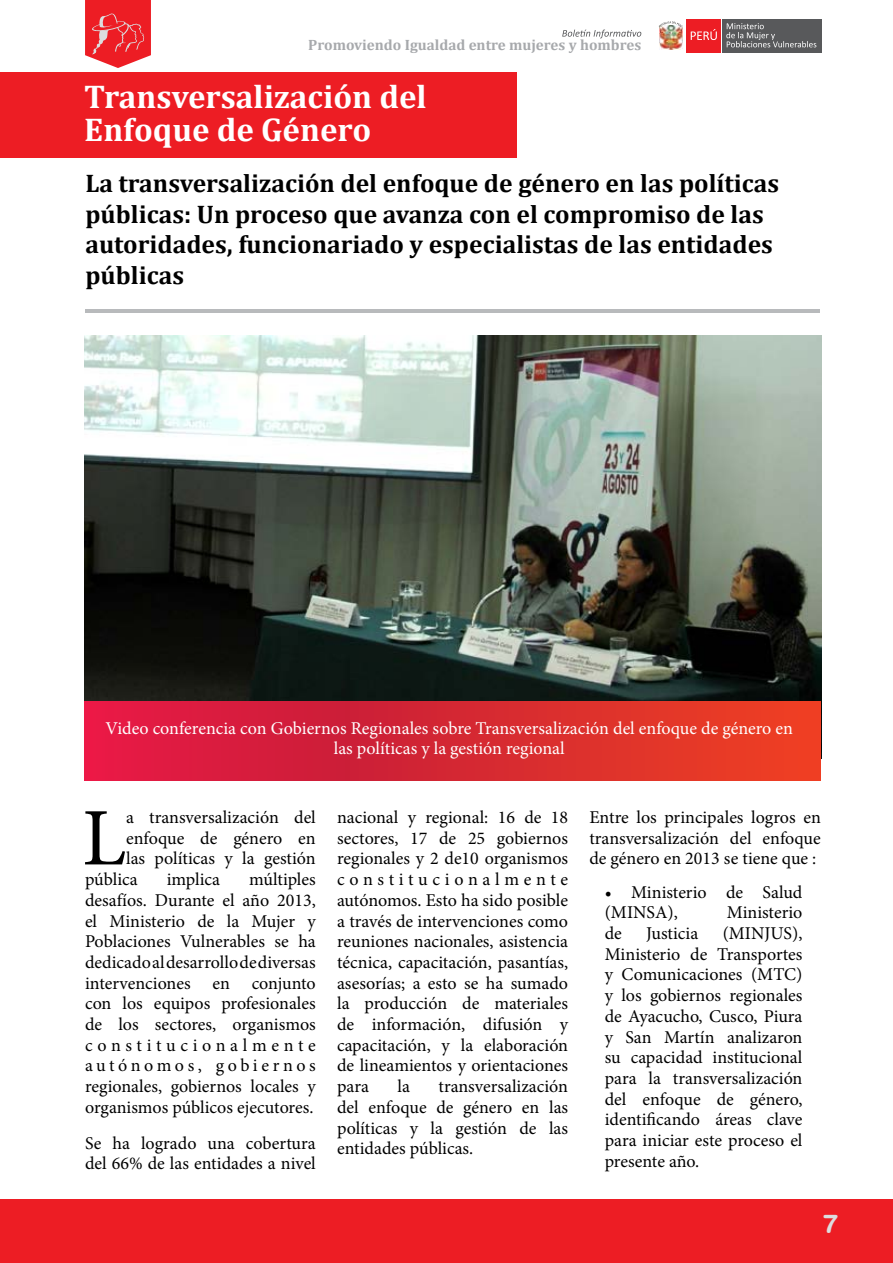
<style>
.page{position:relative;width:893px;height:1263px;background:#fff}
.page>*{position:absolute;margin:0;border:0;box-sizing:border-box;transform-origin:0 0}
.t1{font:81.75px "Minion Pro";color:#000}
.t2{font:700 33px/33px "Cambria";color:#fff}
.t3{font:27px "Swiss 721 BT Bold Rounded";color:#dcddde}
.t4{font:700 25.5px/30.6px "Cambria";color:#000}
.t5{font:18px/20.7px "Minion Pro";color:#000;text-align:justify}
.t6{font:18px/20.7px "Minion Pro";color:#fff;text-align:center}
.t7{font:700 15px "Cambria";color:#a7a9ac}
</style>
<div class="page">
<div style="left:0;top:1199px;width:893px;height:64px;background:#ed1d24"></div>
<svg style="left:562px;top:30px;width:79px;height:8px"></svg>
<img style="left:659px;top:27px;width:23px;height:23px">
<svg style="left:659px;top:21px;width:24px;height:6px"></svg>
<div style="left:686px;top:19px;width:35px;height:33px;background:#ed1d24"></div>
<svg style="left:691px;top:29px;width:26px;height:11px"></svg>
<div style="left:722px;top:19px;width:100px;height:33px;background:#58595b"></div>
<svg style="left:726px;top:23px;width:90px;height:24px"></svg>
<svg style="left:85px;top:0;width:66px;height:68px;background:#ed4046"></svg>
<hr style="left:85px;top:309px;width:734px;height:4px;background:#b8babc">
<div style="left:0;top:72px;width:517px;height:85px;background:#ed1d24"></div>
<img style="left:84px;top:335px;width:738px;height:423px">
<svg style="left:84px;top:702px;width:737px;height:78px;background:#dc2833"></svg>
<p class="t7" style="left:308px;top:36px;width:335px">Promoviendo Igualdad entre mujeres y hombres</p>
<h2 class="t2" style="left:84px;top:80px;width:344px">Transversalización del<br>Enfoque de Género</h2>
<h3 class="t4" style="left:85px;top:167px;width:695px">La transversalización del enfoque de género en las políticas públicas: Un proceso que avanza con el compromiso de las autoridades, funcionariado y especialistas de las entidades públicas</h3>
<p class="t6" style="left:106px;top:718px;width:689px">Video conferencia con Gobiernos Regionales sobre Transversalización del enfoque de género en las políticas y la gestión regional</p>
<h1 class="t1" style="left:82px;top:783px;width:45px">L</h1>
<p class="t5" style="left:126px;top:807px;width:191px">a transversalización del</p>
<p class="t5" style="left:126px;top:828px;width:191px">enfoque de género en</p>
<p class="t5" style="left:126px;top:848px;width:191px">las políticas y la gestión</p>
<p class="t5" style="left:85px;top:869px;width:54px">pública</p>
<p class="t5" style="left:167px;top:869px;width:55px">implica</p>
<p class="t5" style="left:85px;top:869px;width:232px;text-indent:164px">múltiples desafíos. Durante el año 2013, el Ministerio de la Mujer y Poblaciones Vulnerables se ha dedicado al desarrollo de diversas intervenciones en conjunto con los equipos profesionales de los sectores, organismos constitucionalmente autónomos, gobiernos regionales, gobiernos locales y organismos públicos ejecutores.</p>
<p class="t5" style="left:85px;top:1132px;width:232px">Se ha logrado una cobertura del 66% de las entidades a nivel</p>
<p class="t5" style="left:337px;top:807px;width:233px">nacional y regional: 16 de 18 sectores, 17 de 25 gobiernos regionales y 2 de10 organismos constitucionalmente autónomos. Esto ha sido posible a través de intervenciones como reuniones nacionales, asistencia técnica, capacitación, pasantías, asesorías; a esto se ha sumado la producción de materiales de información, difusión y capacitación, y la elaboración de lineamientos y orientaciones para</p>
<p class="t5" style="left:337px;top:1076px;width:233px;text-indent:102px">transversalización del enfoque de género en las políticas y la gestión de las entidades públicas.</p>
<p class="t5" style="left:397px;top:1076px;width:14px">la</p>
<p class="t5" style="left:589px;top:807px;width:233px">Entre los principales logros en transversalización del enfoque de género en 2013 se tiene que :</p>
<p class="t5" style="left:605px;top:881px;width:199px">• Ministerio de Salud (MINSA),</p>
<p class="t5" style="left:727px;top:902px;width:77px">Ministerio</p>
<p class="t5" style="left:605px;top:923px;width:19px">de</p>
<p class="t5" style="left:646px;top:923px;width:54px">Justicia</p>
<p class="t5" style="left:605px;top:923px;width:199px;text-indent:118px">(MINJUS), Ministerio de Transportes y Comunicaciones (MTC) y los gobiernos regionales de Ayacucho, Cusco, Piura y San Martín analizaron su capacidad institucional para la transversalización del enfoque de género, identificando áreas clave para iniciar este proceso el presente año.</p>
<h3 class="t3" style="left:823px;top:1206px;width:17px">7</h3>
</div>
